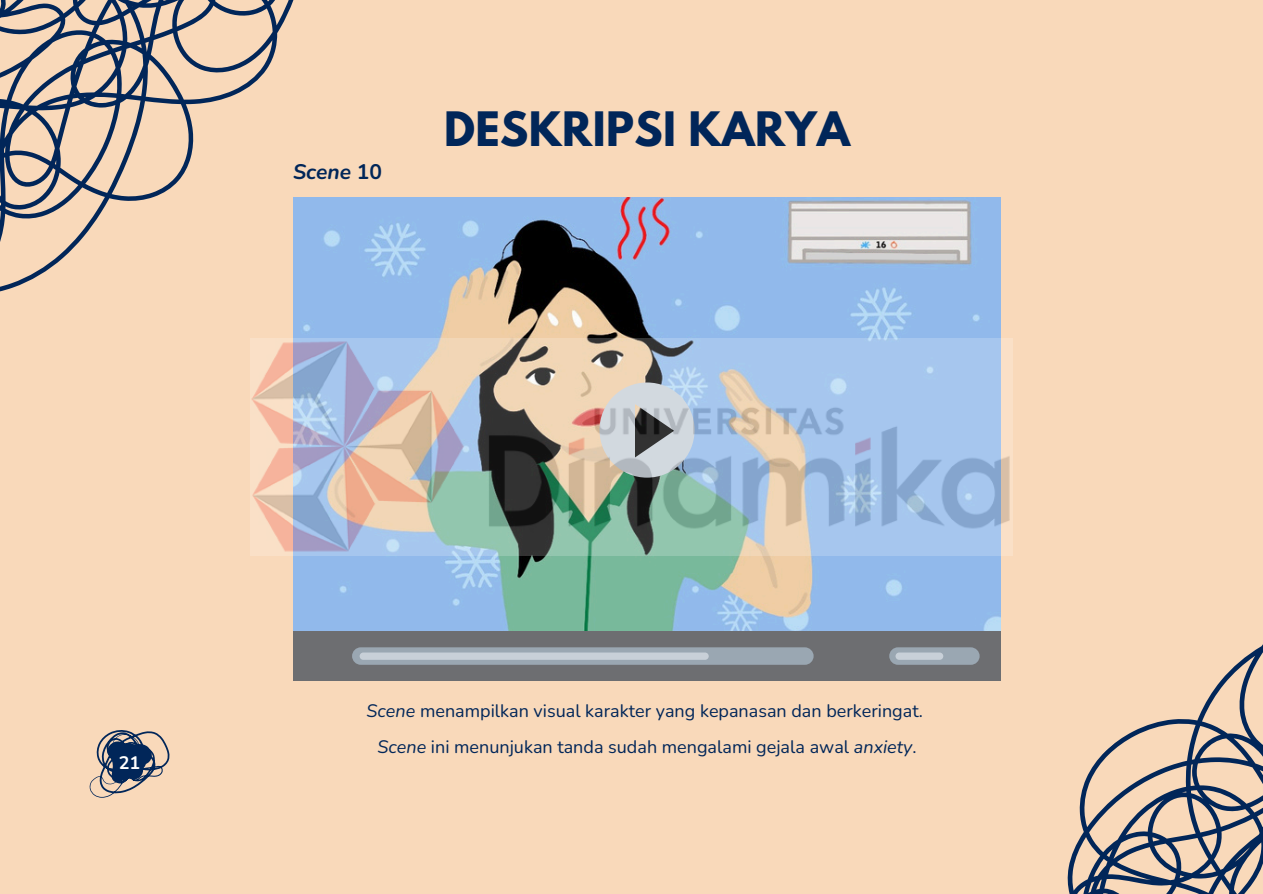
<style>
.page{position:relative;width:1263px;height:894px;background:#fff}
.page>*{position:absolute;margin:0;border:0;box-sizing:border-box;transform-origin:0 0}
.t1{font:700 42px "League Spartan";letter-spacing:.01em;color:#012659}
.t2{font:italic 700 21px "Nunito";color:#012659}
.t3{font:18px "Nunito";color:#012659}
.t4{font:700 18px "Nunito";color:#fff}
.s1{font-style:normal}
.s2{font-style:italic}
</style>
<div class="page">
<div style="left:0;top:0;width:1263px;height:893px;background:#f9d9ba"></div>
<img style="left:293px;top:197px;width:708px;height:434px">
<div style="left:293px;top:631px;width:708px;height:49px;background:#6d6e71"></div>
<svg style="left:352px;top:647px;width:462px;height:17px;background:#a7b2bc"></svg>
<svg style="left:817px;top:537px;width:446px;height:356px"></svg>
<svg style="left:0;top:0;width:465px;height:384px"></svg>
<svg style="left:89px;top:730px;width:80px;height:67px"></svg>
<img style="left:251px;top:338px;width:761px;height:217px">
<p class="t2" style="left:293px;top:158px;width:91px">Scene <span class="s1">10</span></p>
<p class="t1" style="left:444px;top:108px;width:407px">DESKRIPSI KARYA</p>
<p class="t4" style="left:119px;top:750px;width:23px">21</p>
<p class="t3" style="left:367px;top:698px;width:558px"><span class="s2">Scene</span> menampilkan visual karakter yang kepanasan dan berkeringat.</p>
<p class="t3" style="left:377px;top:734px;width:541px"><span class="s2">Scene</span> ini menunjukan tanda sudah mengalami gejala awal <span class="s2">anxiety</span>.</p>
</div>
